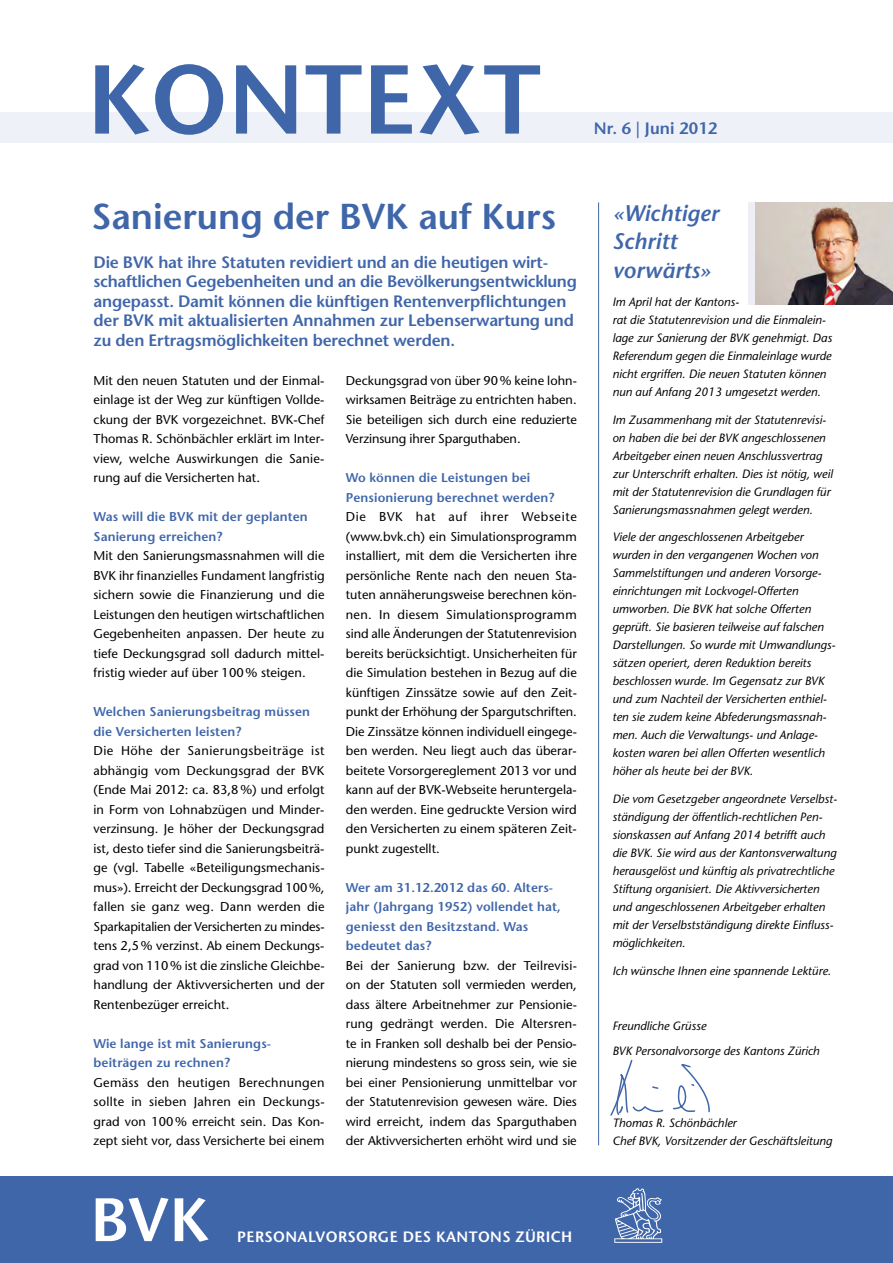
<style>
.page{position:relative;width:893px;height:1263px;background:#fff}
.page>*{position:absolute;margin:0;border:0;box-sizing:border-box;transform-origin:0 0}
.t1{font:600 97.5px "Stone Sans Std";color:#4066aa}
.t2{font:600 36px "Stone Sans Std";color:#4066aa}
.t3{font:italic 600 22.5px/28.5px "Stone Sans Std";letter-spacing:.005em;color:#4066aa}
.t4{font:600 16.5px/19.5px "Stone Sans Std";letter-spacing:-.01em;color:#4066aa}
.t5{font:600 15px "Stone Sans Std";letter-spacing:.025em;color:#fff}
.t6{font:500 12.75px/19.5px "Stone Sans Std";letter-spacing:.005em;color:#000;text-align:justify}
.t7{font:600 12.75px/19.5px "Stone Sans Std";letter-spacing:.01em;color:#4066aa}
.t8{font:italic 500 12px/18px "Stone Sans Std";color:#000}
</style>
<div class="page">
<div style="left:748px;top:202px;width:145px;height:103px;background:#eeeef7"></div>
<div style="left:0;top:112px;width:893px;height:30px;background:#eff1f8"></div>
<div style="left:0;top:1176px;width:893px;height:87px;background:#4066aa"></div>
<svg style="left:96px;top:1198px;width:72px;height:43px"></svg>
<svg style="left:175px;top:1198px;width:34px;height:44px"></svg>
<hr style="left:598px;top:202px;width:1px;height:943px;background:#4066aa">
<img style="left:755px;top:202px;width:138px;height:103px">
<svg style="left:614px;top:1188px;width:48px;height:55px"></svg>
<svg style="left:610px;top:1060px;width:100px;height:56px"></svg>
<h1 class="t1" style="left:87px;top:41px;width:129px">Konte</h1>
<h1 class="t1" style="left:416px;top:41px;width:107px">xt</h1>
<p class="t4" style="left:594px;top:118px;width:125px">Nr. 6 | Juni 2012</p>
<h2 class="t2" style="left:91px;top:195px;width:466px">Sanierung der BVK auf Kurs</h2>
<p class="t4" style="left:94px;top:252px;width:485px">Die BVK hat ihre Statuten revidiert und an die heutigen wirt&shy;schaftlichen Gegebenheiten und an die Bevölkerungsentwicklung angepasst. Damit können die künftigen Rentenverpflichtungen der BVK mit aktualisierten Annahmen zur Lebenserwartung und zu den Ertragsmöglichkeiten berechnet werden.</p>
<p class="t6" style="left:94px;top:371px;width:232px">Mit den neuen Statuten und der Einmal&shy;einlage ist der Weg zur künftigen Vollde&shy;ckung der BVK vorgezeichnet. BVK-Chef Thomas R. Schönbächler erklärt im Inter&shy;view, welche Auswirkungen die Sanie&shy;rung auf die Versicherten hat.</p>
<p class="t7" style="left:94px;top:507px;width:216px">Was will die BVK mit der geplanten<br>Sanierung erreichen?</p>
<p class="t6" style="left:94px;top:546px;width:233px">Mit den Sanierungsmassnahmen will die BVK ihr finanzielles Fundament langfristig sichern sowie die Finanzierung und die Leistungen den heutigen wirtschaftlichen Gegebenheiten anpassen. Der heute zu tiefe Deckungsgrad soll dadurch mittel&shy;fristig wieder auf über 100% steigen.</p>
<p class="t7" style="left:94px;top:702px;width:218px">Welchen Sanierungsbeitrag müssen die Versicherten leisten?</p>
<p class="t6" style="left:94px;top:741px;width:233px">Die Höhe der Sanierungsbeiträge ist abhängig vom Deckungsgrad der BVK (Ende Mai 2012: ca. 83,8%) und erfolgt in Form von Lohnabzügen und Minder&shy;verzinsung. Je höher der Deckungsgrad ist, desto tiefer sind die Sanierungsbeiträ&shy;ge (vgl. Tabelle «Beteiligungsmechanis&shy;mus»). Erreicht der Deckungsgrad 100%, fallen sie ganz weg. Dann werden die Sparkapitalien der Versicherten zu mindes&shy;tens 2,5% verzinst. Ab einem Deckungs&shy;grad von 110% ist die zinsliche Gleichbe&shy;handlung der Aktivversicherten und der Rentenbezüger erreicht.</p>
<p class="t7" style="left:94px;top:1033px;width:179px">Wie lange ist mit Sanierungs&shy;beiträgen zu rechnen?</p>
<p class="t6" style="left:94px;top:1072px;width:233px">Gemäss den heutigen Berechnungen sollte in sieben Jahren ein Deckungs&shy;grad von 100% erreicht sein. Das Kon&shy;zept sieht vor, dass Versicherte bei einem</p>
<p class="t6" style="left:346px;top:370px;width:233px">Deckungsgrad von über 90% keine lohn&shy;wirksamen Beiträge zu entrichten haben.<br>Sie beteiligen sich durch eine reduzierte Verzinsung ihrer Sparguthaben.</p>
<p class="t7" style="left:346px;top:468px;width:210px">Wo können die Leistungen bei<br>Pensionierung berechnet werden?</p>
<p class="t6" style="left:346px;top:507px;width:233px">Die BVK hat auf ihrer Webseite (www.bvk.ch) ein Simulationsprogramm installiert, mit dem die Versicherten ihre persönliche Rente nach den neuen Sta&shy;tuten annäherungsweise berechnen kön&shy;nen. In diesem Simulationsprogramm sind alle Änderungen der Statutenrevision bereits berücksichtigt. Unsicherheiten für die Simulation bestehen in Bezug auf die künftigen Zinssätze sowie auf den Zeit&shy;punkt der Erhöhung der Spargutschriften.<br>Die Zinssätze können individuell eingege&shy;ben werden. Neu liegt auch das überar&shy;beitete Vorsorgereglement 2013 vor und kann auf der BVK-Webseite heruntergela&shy;den werden. Eine gedruckte Version wird den Versicherten zu einem späteren Zeit&shy;punkt zugestellt.</p>
<p class="t7" style="left:346px;top:877px;width:216px">Wer am 31.12.2012 das 60. Alters&shy;jahr (Jahrgang 1952) vollendet hat, geniesst den Besitzstand. Was bedeutet das?</p>
<p class="t6" style="left:346px;top:955px;width:233px">Bei der Sanierung bzw. der Teilrevisi&shy;on der Statuten soll vermieden werden, dass ältere Arbeitnehmer zur Pensionie&shy;rung gedrängt werden. Die Altersren&shy;te in Franken soll deshalb bei der Pensio&shy;nierung mindestens so gross sein, wie sie bei einer Pensionierung unmittelbar vor der Statutenrevision gewesen wäre. Dies wird erreicht, indem das Sparguthaben der Aktivversicherten erhöht wird und sie</p>
<h3 class="t3" style="left:612px;top:199px;width:108px">«Wichtiger<br>Schritt vorwärts»</h3>
<p class="t8" style="left:612px;top:293px;width:221px">Im April hat der Kantons-<br>rat die Statutenrevision und die Einmalein&shy;lage zur Sanierung der BVK genehmigt. Das Referendum gegen die Einmaleinlage wurde nicht ergriffen. Die neuen Statuten können nun auf Anfang 2013 umgesetzt werden.</p>
<p class="t8" style="left:612px;top:410px;width:222px">Im Zusammenhang mit der Statutenrevisi&shy;on haben die bei der BVK angeschlossenen Arbeitgeber einen neuen Anschlussvertrag zur Unterschrift erhalten. Dies ist nötig, weil mit der Statutenrevision die Grundlagen für Sanierungsmassnahmen gelegt werden.</p>
<p class="t8" style="left:612px;top:528px;width:225px">Viele der angeschlossenen Arbeitgeber wurden in den vergangenen Wochen von Sammelstiftungen und anderen Vorsorge&shy;einrichtungen mit Lockvogel-Offerten umworben. Die BVK hat solche Offerten geprüft. Sie basieren teilweise auf falschen Darstellungen. So wurde mit Umwandlungs&shy;sätzen operiert, deren Reduktion bereits beschlossen wurde. Im Gegensatz zur BVK und zum Nachteil der Versicherten enthiel&shy;ten sie zudem keine Abfederungsmassnah&shy;men. Auch die Verwaltungs- und Anlage&shy;kosten waren bei allen Offerten wesentlich höher als heute bei der BVK.</p>
<p class="t8" style="left:612px;top:790px;width:226px">Die vom Gesetzgeber angeordnete Verselbst&shy;ständigung der öffentlich-rechtlichen Pen&shy;sionskassen auf Anfang 2014 betrifft auch die BVK. Sie wird aus der Kantonsverwaltung herausgelöst und künftig als privatrechtliche Stiftung organisiert. Die Aktivversicherten und angeschlossenen Arbeitgeber erhalten mit der Verselbstständigung direkte Einfluss&shy;möglichkeiten.</p>
<p class="t8" style="left:612px;top:962px;width:220px">Ich wünsche Ihnen eine spannende Lektüre.</p>
<p class="t8" style="left:612px;top:1013px;width:209px;line-height:25.5px">Freundliche Grüsse<br>BVK Personalvorsorge des Kantons Zürich</p>
<p class="t8" style="left:612px;top:1114px;width:221px">Thomas R. Schönbächler<br>Chef BVK, Vorsitzender der Geschäftsleitung</p>
<p class="t5" style="left:237px;top:1227px;width:337px">PERSONALVORSORGE DES KANTONS ZÜRICH</p>
</div>
